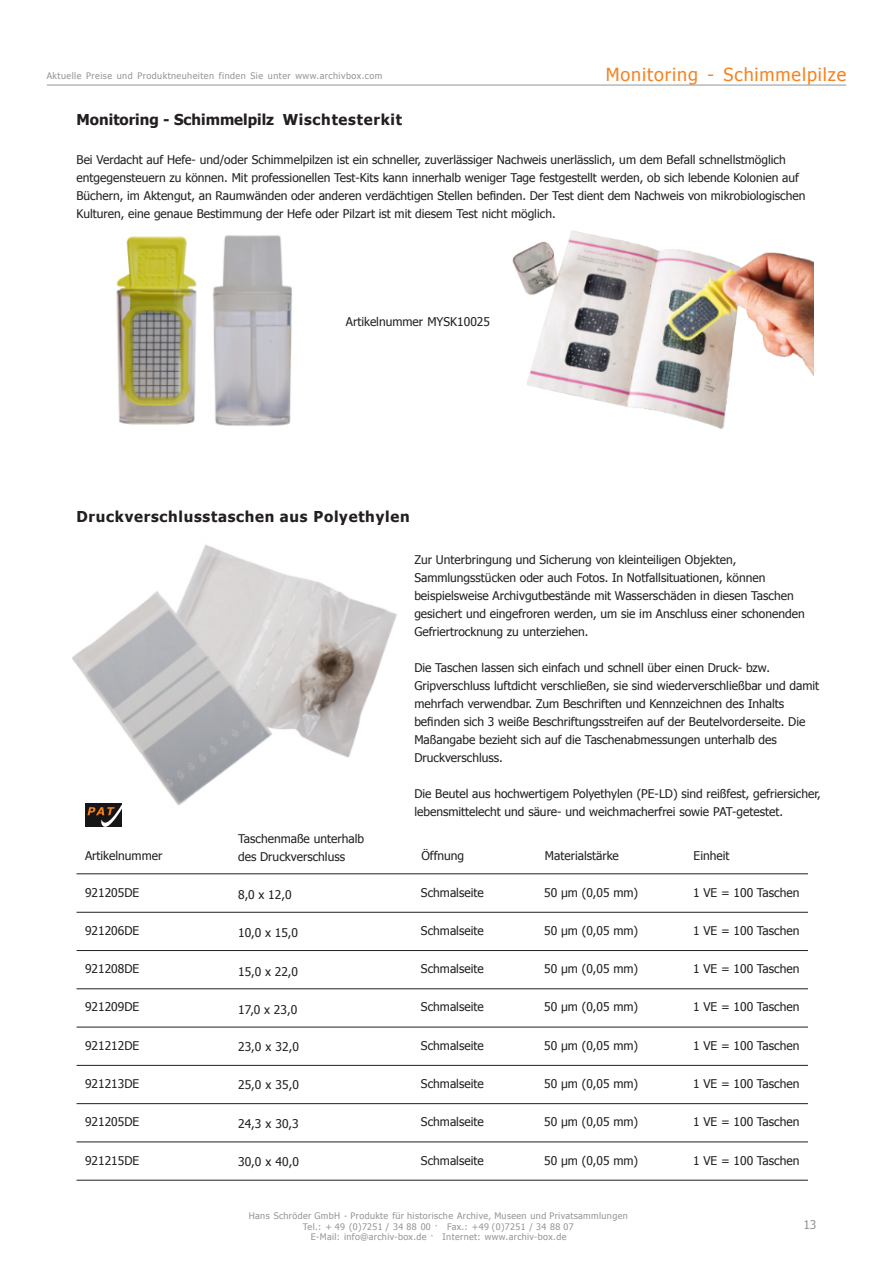
<style>
.page{position:relative;width:893px;height:1263px;background:#fff}
.page>*{position:absolute;margin:0;border:0;box-sizing:border-box;transform-origin:0 0}
.t1{font:18px "Tahoma";letter-spacing:.05em;color:#f58220}
.t2{font:700 15px "Tahoma";color:#231f20}
.t3{font:700 15px "Tahoma";letter-spacing:.05em;color:#231f20}
.t4{font:12px/18px "Tahoma";color:#231f20}
.t5{font:12px "Tahoma";color:#939598}
.t6{font:9px/10.8px "Tahoma";letter-spacing:.04em;color:#939598;text-align:center}
</style>
<div class="page">
<img style="left:116px;top:235px;width:176px;height:191px">
<hr style="left:47px;top:85px;width:799px;height:1px;background:#939598">
<img style="left:72px;top:544px;width:325px;height:262px">
<hr style="left:77px;top:873px;width:731px;height:1px;background:#231f20">
<div style="left:85px;top:804px;width:36px;height:23px;background:#181517"></div>
<svg style="left:87px;top:804px;width:35px;height:23px"></svg>
<hr style="left:77px;top:912px;width:731px;height:1px;background:#231f20">
<hr style="left:77px;top:950px;width:731px;height:1px;background:#231f20">
<hr style="left:77px;top:1027px;width:731px;height:1px;background:#231f20">
<hr style="left:77px;top:988px;width:731px;height:1px;background:#231f20">
<hr style="left:77px;top:1065px;width:731px;height:1px;background:#231f20">
<hr style="left:77px;top:1103px;width:731px;height:1px;background:#231f20">
<hr style="left:77px;top:1180px;width:731px;height:1px;background:#231f20">
<hr style="left:77px;top:1141px;width:731px;height:1px;background:#231f20">
<img style="left:512px;top:230px;width:301px;height:199px">
<p class="t6" style="left:47px;top:71px;width:337px">Aktuelle Preise und Produktneuheiten finden Sie unter www.archivbox.com</p>
<h1 class="t1" style="left:606px;top:67px;width:242px">Monitoring - Schimmelpilze</h1>
<p class="t2" style="left:77px;top:114px;width:327px">Monitoring - Schimmelpilz Wischtesterkit</p>
<p class="t4" style="left:77px;top:152px;width:730px">Bei Verdacht auf Hefe- und/oder Schimmelpilzen ist ein schneller, zuverlässiger Nachweis unerlässlich, um dem Befall schnellstmöglich entgegensteuern zu können. Mit professionellen Test-Kits kann innerhalb weniger Tage festgestellt werden, ob sich lebende Kolonien auf Büchern, im Aktengut, an Raumwänden oder anderen verdächtigen Stellen befinden. Der Test dient dem Nachweis von mikrobiologischen Kulturen, eine genaue Bestimmung der Hefe oder Pilzart ist mit diesem Test nicht möglich.</p>
<p class="t4" style="left:346px;top:314px;width:146px">Artikelnummer MYSK10025</p>
<p class="t3" style="left:77px;top:510px;width:335px">Druckverschlusstaschen aus Polyethylen</p>
<p class="t4" style="left:414px;top:551px;width:392px">Zur Unterbringung und Sicherung von kleinteiligen Objekten, Sammlungsstücken oder auch Fotos. In Notfallsituationen, können beispielsweise Archivgutbestände mit Wasserschäden in diesen Taschen gesichert und eingefroren werden, um sie im Anschluss einer schonenden Gefriertrocknung zu unterziehen.</p>
<p class="t4" style="left:414px;top:659px;width:406px">Die Taschen lassen sich einfach und schnell über einen Druck- bzw.<br>Gripverschluss luftdicht verschließen, sie sind wiederverschließbar und damit mehrfach verwendbar. Zum Beschriften und Kennzeichnen des Inhalts befinden sich 3 weiße Beschriftungsstreifen auf der Beutelvorderseite. Die Maßangabe bezieht sich auf die Taschenabmessungen unterhalb des Druckverschluss.</p>
<p class="t4" style="left:414px;top:785px;width:408px">Die Beutel aus hochwertigem Polyethylen (PE-LD) sind reißfest, gefriersicher, lebensmittelecht und säure- und weichmacherfrei sowie PAT-getestet.</p>
<p class="t4" style="left:238px;top:830px;width:127px">Taschenmaße unterhalb des Druckverschluss</p>
<p class="t4" style="left:85px;top:847px;width:79px">Artikelnummer</p>
<p class="t4" style="left:421px;top:847px;width:44px">Öffnung</p>
<p class="t4" style="left:545px;top:847px;width:76px">Materialstärke</p>
<p class="t4" style="left:694px;top:847px;width:37px">Einheit</p>
<p class="t4" style="left:85px;top:884px;width:56px">921205DE</p>
<p class="t4" style="left:238px;top:886px;width:55px">8,0 x 12,0</p>
<p class="t4" style="left:421px;top:884px;width:64px">Schmalseite</p>
<p class="t4" style="left:544px;top:884px;width:95px">50 µm (0,05 mm)</p>
<p class="t4" style="left:693px;top:884px;width:108px">1 VE = 100 Taschen</p>
<p class="t4" style="left:85px;top:922px;width:56px">921206DE</p>
<p class="t4" style="left:238px;top:925px;width:62px">10,0 x 15,0</p>
<p class="t4" style="left:421px;top:922px;width:64px">Schmalseite</p>
<p class="t4" style="left:544px;top:922px;width:95px">50 µm (0,05 mm)</p>
<p class="t4" style="left:693px;top:922px;width:108px">1 VE = 100 Taschen</p>
<p class="t4" style="left:85px;top:961px;width:56px">921208DE</p>
<p class="t4" style="left:238px;top:963px;width:62px">15,0 x 22,0</p>
<p class="t4" style="left:421px;top:961px;width:64px">Schmalseite</p>
<p class="t4" style="left:544px;top:961px;width:95px">50 µm (0,05 mm)</p>
<p class="t4" style="left:693px;top:961px;width:108px">1 VE = 100 Taschen</p>
<p class="t4" style="left:85px;top:999px;width:56px">921209DE</p>
<p class="t4" style="left:238px;top:1001px;width:61px">17,0 x 23,0</p>
<p class="t4" style="left:421px;top:999px;width:64px">Schmalseite</p>
<p class="t4" style="left:544px;top:999px;width:95px">50 µm (0,05 mm)</p>
<p class="t4" style="left:693px;top:999px;width:108px">1 VE = 100 Taschen</p>
<p class="t4" style="left:85px;top:1037px;width:56px">921212DE</p>
<p class="t4" style="left:238px;top:1038px;width:62px">23,0 x 32,0</p>
<p class="t4" style="left:421px;top:1037px;width:64px">Schmalseite</p>
<p class="t4" style="left:544px;top:1037px;width:95px">50 µm (0,05 mm)</p>
<p class="t4" style="left:693px;top:1037px;width:108px">1 VE = 100 Taschen</p>
<p class="t4" style="left:85px;top:1076px;width:56px">921213DE</p>
<p class="t4" style="left:238px;top:1077px;width:62px">25,0 x 35,0</p>
<p class="t4" style="left:421px;top:1076px;width:64px">Schmalseite</p>
<p class="t4" style="left:544px;top:1076px;width:95px">50 µm (0,05 mm)</p>
<p class="t4" style="left:693px;top:1076px;width:108px">1 VE = 100 Taschen</p>
<p class="t4" style="left:85px;top:1114px;width:56px">921205DE</p>
<p class="t4" style="left:238px;top:1115px;width:62px">24,3 x 30,3</p>
<p class="t4" style="left:421px;top:1114px;width:64px">Schmalseite</p>
<p class="t4" style="left:544px;top:1114px;width:95px">50 µm (0,05 mm)</p>
<p class="t4" style="left:693px;top:1114px;width:108px">1 VE = 100 Taschen</p>
<p class="t4" style="left:85px;top:1152px;width:56px">921215DE</p>
<p class="t4" style="left:238px;top:1153px;width:62px">30,0 x 40,0</p>
<p class="t4" style="left:421px;top:1152px;width:64px">Schmalseite</p>
<p class="t4" style="left:544px;top:1152px;width:95px">50 µm (0,05 mm)</p>
<p class="t4" style="left:693px;top:1152px;width:108px">1 VE = 100 Taschen</p>
<p class="t6" style="left:249px;top:1211px;width:380px">Hans Schröder GmbH - Produkte für historische Archive, Museen und Privatsammlungen<br>Tel.: + 49 (0)7251 / 34 88 00 · Fax.: +49 (0)7251 / 34 88 07<br>E-Mail: info@archiv-box.de · Internet: www.archiv-box.de</p>
<p class="t5" style="left:803px;top:1220px;width:15px">13</p>
</div>
